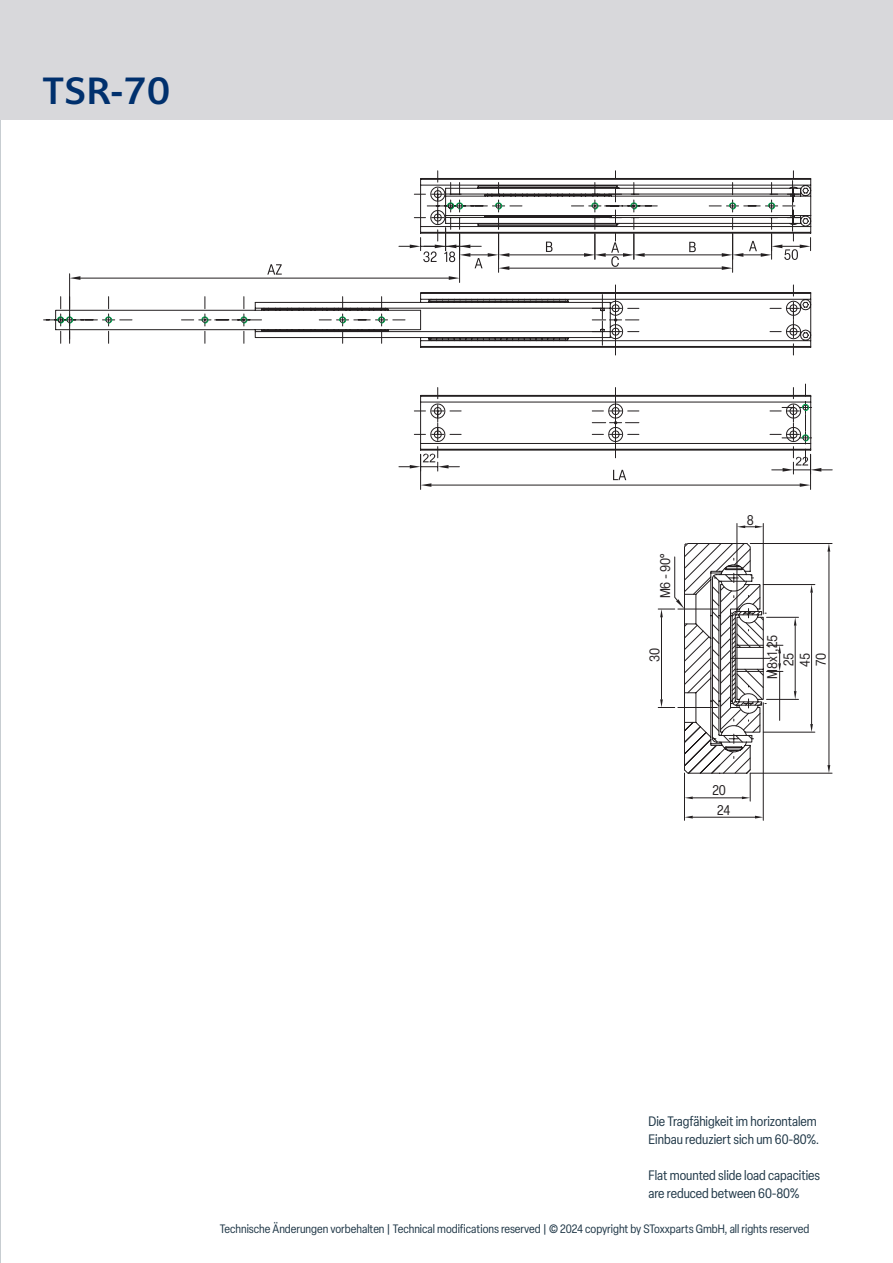
<style>
.page{position:relative;width:893px;height:1263px;background:#fff}
.page>*{position:absolute;margin:0;border:0;box-sizing:border-box;transform-origin:0 0}
.t1{font:700 36px "Darkmode Darkmode On";color:#00306d}
.t2{font:condensed 13.8px/16.2px "Elza";color:#231f20;text-align:center}
.t3{font:condensed 13.5px/18px "Elza";color:#1f3747}
.t4{font:condensed 12px "Elza";color:#1f3747}
</style>
<div class="page">
<div style="left:0;top:0;width:893px;height:119px;background:#d8d8db"></div>
<svg style="left:43px;top:170px;width:769px;height:289px"></svg>
<svg style="left:57px;top:202px;width:752px;height:240px"></svg>
<svg style="left:772px;top:454px;width:60px;height:20px"></svg>
<svg style="left:399px;top:454px;width:60px;height:17px"></svg>
<hr style="left:810px;top:454px;width:1px;height:35px;background:#231f20">
<hr style="left:420px;top:454px;width:1px;height:35px;background:#231f20">
<hr style="left:431px;top:485px;width:369px;height:1px;background:#231f20">
<svg style="left:800px;top:483px;width:10px;height:4px"></svg>
<svg style="left:421px;top:483px;width:10px;height:4px"></svg>
<hr style="left:69px;top:274px;width:1px;height:65px;background:#231f20">
<hr style="left:459px;top:234px;width:1px;height:48px;background:#231f20">
<hr style="left:80px;top:278px;width:369px;height:1px;background:#231f20">
<svg style="left:70px;top:276px;width:10px;height:4px"></svg>
<svg style="left:449px;top:276px;width:11px;height:4px"></svg>
<hr style="left:509px;top:255px;width:75px;height:1px;background:#231f20">
<hr style="left:645px;top:255px;width:77px;height:1px;background:#231f20">
<hr style="left:498px;top:234px;width:1px;height:38px;background:#231f20">
<hr style="left:732px;top:234px;width:1px;height:38px;background:#231f20">
<hr style="left:509px;top:268px;width:213px;height:1px;background:#231f20">
<svg style="left:722px;top:266px;width:11px;height:4px"></svg>
<svg style="left:399px;top:228px;width:110px;height:42px"></svg>
<svg style="left:546px;top:242px;width:6px;height:10px"></svg>
<svg style="left:689px;top:242px;width:7px;height:10px"></svg>
<svg style="left:584px;top:234px;width:61px;height:33px"></svg>
<svg style="left:722px;top:234px;width:89px;height:26px"></svg>
<svg style="left:267px;top:264px;width:15px;height:11px"></svg>
<svg style="left:613px;top:470px;width:13px;height:10px"></svg>
<hr style="left:750px;top:773px;width:82px;height:1px;background:#231f20">
<hr style="left:750px;top:543px;width:82px;height:1px;background:#231f20">
<hr style="left:829px;top:552px;width:1px;height:213px;background:#231f20">
<svg style="left:827px;top:765px;width:3px;height:8px"></svg>
<svg style="left:827px;top:544px;width:3px;height:8px"></svg>
<hr style="left:684px;top:773px;width:1px;height:47px;background:#231f20">
<hr style="left:763px;top:703px;width:1px;height:117px;background:#231f20">
<hr style="left:693px;top:817px;width:62px;height:1px;background:#231f20">
<svg style="left:685px;top:816px;width:8px;height:2px"></svg>
<svg style="left:755px;top:816px;width:8px;height:2px"></svg>
<svg style="left:658px;top:542px;width:157px;height:259px"></svg>
<hr style="left:737px;top:523px;width:1px;height:91px;background:#231f20">
<hr style="left:763px;top:523px;width:1px;height:91px;background:#231f20">
<svg style="left:737px;top:525px;width:26px;height:3px"></svg>
<p class="t1" style="left:43px;top:67px;width:129px">TSR-70</p>
<p class="t2" style="left:657px;top:598px;width:47px;rotate:-90deg">M6 - 90°</p>
<p class="t2" style="left:647px;top:662px;width:16px;rotate:-90deg">30</p>
<p class="t2" style="left:747px;top:512px;width:9px">8</p>
<p class="t2" style="left:764px;top:679px;width:46px;rotate:-90deg">M8x1,25<br>25<br>45<br>70</p>
<p class="t2" style="left:712px;top:782px;width:15px">20</p>
<p class="t2" style="left:717px;top:802px;width:15px">24</p>
<p class="t3" style="left:648px;top:1111px;width:172px">Die Tragfähigkeit im horizontalem<br>Einbau reduziert sich um 60-80%.</p>
<p class="t3" style="left:648px;top:1165px;width:173px">Flat mounted slide load capacities are reduced between 60-80%</p>
<p class="t4" style="left:220px;top:1221px;width:591px">Technische Änderungen vorbehalten | Technical modifications reserved | © 2024 copyright by SToxxparts GmbH, all rights reserved</p>
</div>
